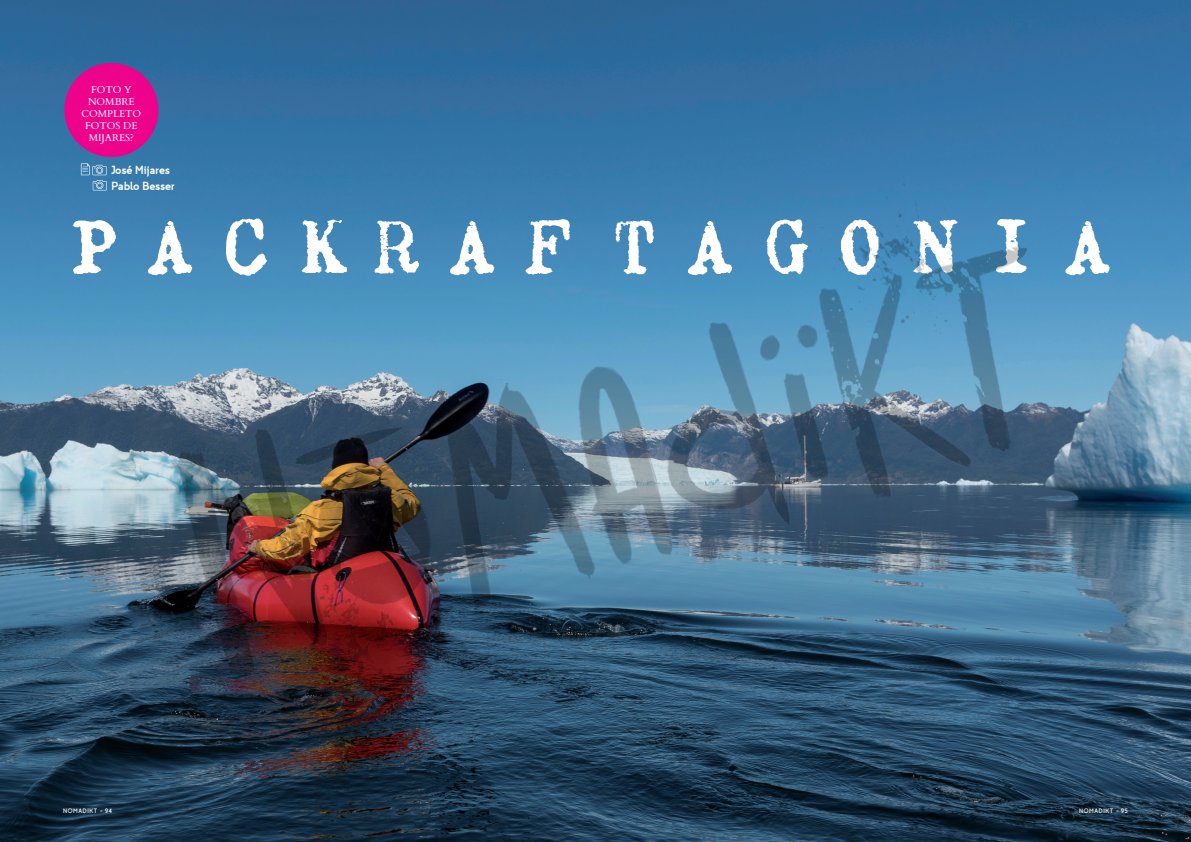
<style>
.page{position:relative;width:1191px;height:842px;background:#fff}
.page>*{position:absolute;margin:0;border:0;box-sizing:border-box;transform-origin:0 0}
.List_Paragraph{font:113px "zai Olivetti Lettera 22 Typewriter";letter-spacing:.18em;color:#fff}
.t1{font:700 11px "Picadilly";color:#fff}
.Body_text{font:10px/12px "Cardo";color:#fff;text-align:center}
.t2{font:6px "Picadilly";letter-spacing:.1em;color:#fff}
</style>
<div class="page">
<img style="left:0;top:0;width:1191px;height:842px">
<div style="left:64px;top:63px;width:94px;height:94px;background:#ed028c;border-radius:50%"></div>
<img style="left:43px;top:120px;width:1148px;height:646px">
<p class="Body_text" style="left:81px;top:83px;width:61px">FOTO Y<br>NOMBRE<br>COMPLETO<br>FOTOS DE<br>MIJARES?</p>
<p class="t1" style="left:112px;top:163px;width:60px">José Mijares</p>
<p class="t1" style="left:112px;top:179px;width:65px">Pablo Besser</p>
<p class="List_Paragraph" style="left:66px;top:196px;width:1049px">PACKRAFTAGONIA</p>
<p class="t2" style="left:63px;top:807px;width:50px">NOMADIKT - 94</p>
<p class="t2" style="left:1079px;top:807px;width:50px">NOMADIKT - 95</p>
</div>
